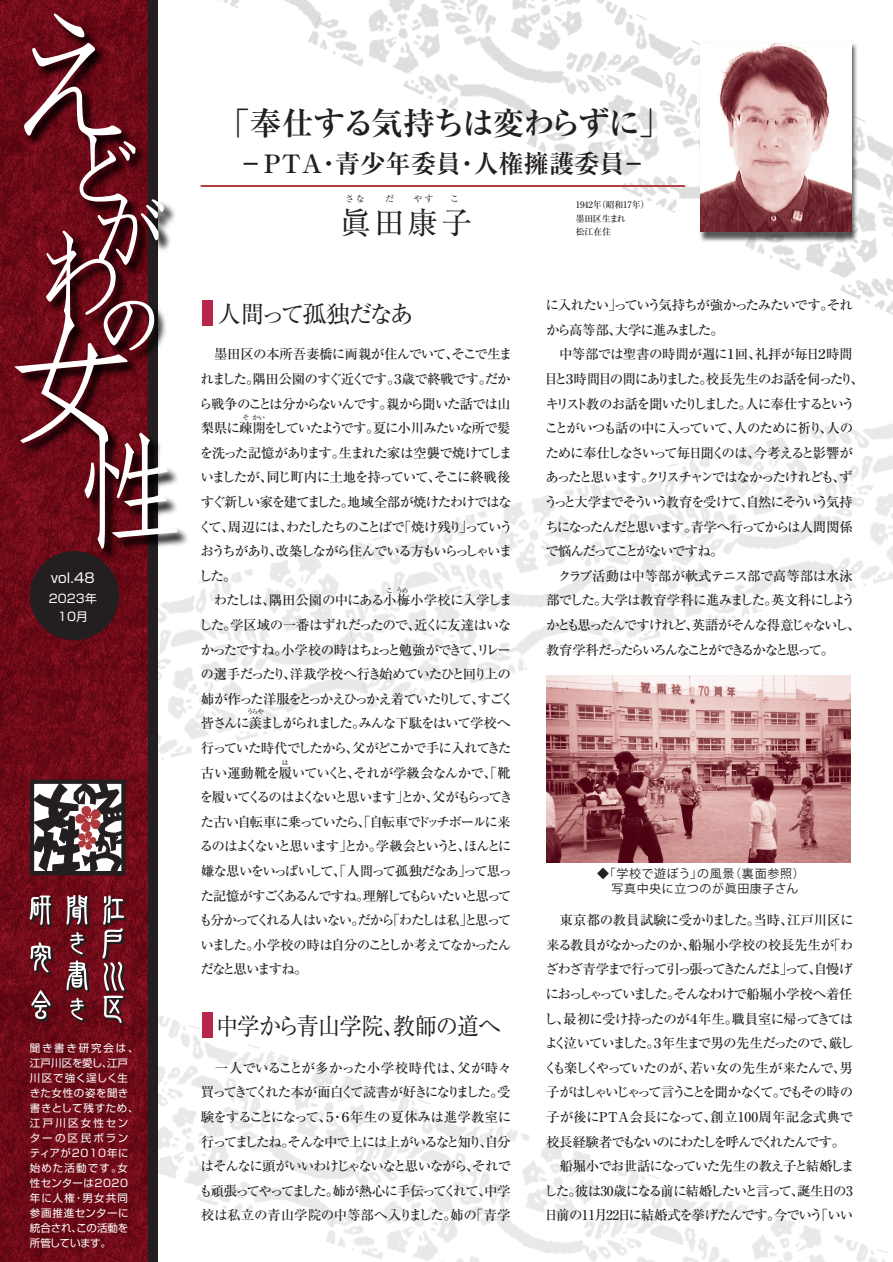
<style>
.page{position:relative;width:893px;height:1262px;background:#fff}
.page>*{position:absolute;margin:0;border:0;box-sizing:border-box;transform-origin:0 0}
.t1{font:700 31.8px "Ryumin Pr 5";letter-spacing:-.05em;color:#231f20}
.t2{font:30.45px "Ryumin Pr 5";color:#231f20}
.t3{font:700 25.2px "Ryumin Pr 5";color:#231f20}
.t4{font:24px "Ryumin Pr 5";letter-spacing:-.06em;color:#231f20;scale:.93 1}
.t5{font:24px "Ryumin Pr 5";letter-spacing:-.1em;color:#231f20}
.t6{font:500 13.5px/24.6px "Ryumin Pr 5";letter-spacing:-.1em;color:#231f20}
.t7{font:13.5px "Shin Go Pr 5";color:#fff}
.t8{font:12px/15px "Koz Go Pr 6 N";letter-spacing:.05em;color:#231f20}
.t9{font:11.85px/18.8px "Shin Go Pr 5";letter-spacing:.01em;color:#fff;text-align:center}
.t10{font:10.5px/15px "Shin Go Pr 5";letter-spacing:.055em;color:#fff}
.t11{font:500 9px/13.5px "Ryumin Pr 5";letter-spacing:-.025em;color:#231f20}
.t12{font:9px "Ryumin Pr 5";color:#231f20}
.t13{font:500 6.75px "Ryumin Pr 5";letter-spacing:-.12em;color:#231f20}
.s1{font-family:"Shin Go Pr 5"}
</style>
<div class="page">
<img style="left:220px;top:0;width:88px;height:17px">
<img style="left:308px;top:0;width:218px;height:119px">
<img style="left:746px;top:119px;width:147px;height:196px">
<img style="left:526px;top:0;width:289px;height:246px">
<img style="left:158px;top:554px;width:171px;height:206px">
<img style="left:329px;top:496px;width:275px;height:213px">
<img style="left:802px;top:420px;width:91px;height:172px">
<img style="left:564px;top:433px;width:274px;height:218px">
<img style="left:158px;top:1012px;width:204px;height:207px">
<img style="left:325px;top:1086px;width:266px;height:176px">
<img style="left:836px;top:1235px;width:53px;height:27px">
<img style="left:555px;top:1160px;width:281px;height:102px">
<img style="left:0;top:0;width:148px;height:1262px">
<div style="left:148px;top:0;width:10px;height:1262px;background:#231f20"></div>
<hr style="left:202px;top:185px;width:483px;height:2px;background:#af3a3e">
<div style="left:30px;top:551px;width:89px;height:89px;background:#231f20;border-radius:50%"></div>
<img style="left:12px;top:11px;width:181px;height:553px">
<svg style="left:12px;top:13px;width:166px;height:536px"></svg>
<svg style="left:30px;top:780px;width:96px;height:95px"></svg>
<svg style="left:32px;top:783px;width:90px;height:89px"></svg>
<svg style="left:102px;top:895px;width:26px;height:131px;background:#7f464e"></svg>
<svg style="left:66px;top:895px;width:25px;height:128px;background:#804c53"></svg>
<svg style="left:30px;top:895px;width:25px;height:81px;background:#804a51"></svg>
<svg style="left:31px;top:990px;width:23px;height:32px"></svg>
<img style="left:697px;top:41px;width:163px;height:203px">
<hr style="left:201px;top:185px;width:483px;height:2px;background:#af3a3e">
<img style="left:700px;top:44px;width:151px;height:187px">
<div style="left:202px;top:300px;width:10px;height:26px;background:#b6274b"></div>
<div style="left:202px;top:1012px;width:10px;height:26px;background:#b6274b"></div>
<img style="left:547px;top:676px;width:303px;height:186px">
<p class="t7" style="left:51px;top:567px;width:46px">vol.48</p>
<p class="t9" style="left:49px;top:588px;width:50px">2023年<br>10月</p>
<p class="t10" style="left:30px;top:1039px;width:110px">聞き書き研究会は、江戸川区を愛し、江戸川区で強く逞しく生きた女性の姿を聞き書きとして残すため、江戸川区女性センターの区民ボランティアが2010年に始めた活動です。女性センターは2020年に人権・男女共同参画推進センターに統合され、この活動を所管しています。</p>
<h1 class="t1" style="left:218px;top:98px;width:454px">「奉仕する気持ちは変わらずに」</h1>
<h3 class="t3" style="left:238px;top:144px;width:410px">－PTA・青少年委員・人権擁護委員－</h3>
<p class="t12" style="left:345px;top:192px;width:21px">さな</p>
<p class="t12" style="left:385px;top:192px;width:10px">だ</p>
<p class="t12" style="left:413px;top:192px;width:21px">やす</p>
<p class="t12" style="left:450px;top:192px;width:10px">こ</p>
<h2 class="t2" style="left:340px;top:199px;width:133px">眞田康子</h2>
<p class="t11" style="left:576px;top:198px;width:75px">1942年（昭和17年）墨田区生まれ<br>松江在住</p>
<h3 class="t5" style="left:217px;top:295px;width:198px">人間って孤独だなあ</h3>
<p class="t6" style="left:199px;top:341px;width:317px">　墨田区の本所吾妻橋に両親が住んでいて、そこで生まれました。隅田公園のすぐ近くです。３歳で終戦です。だから戦争のことは分からないんです。親から聞いた話では山梨県に疎開をしていたようです。夏に小川みたいな所で髪を洗った記憶があります。生まれた家は空襲で焼けてしまいましたが、同じ町内に土地を持っていて、そこに終戦後すぐ新しい家を建てました。地域全部が焼けたわけではなくて、周辺には、わたしたちのことばで「焼け残り」っていうおうちがあり、改築しながら住んでいる方もいらっしゃいました。<br>　わたしは、隅田公園の中にある小梅小学校に入学しました。学区域の一番はずれだったので、近くに友達はいなかったですね。小学校の時はちょっと勉強ができて、リレーの選手だったり、洋裁学校へ行き始めていたひと回り上の姉が作った洋服をとっかえひっかえ着ていたりして、すごく皆さんに羨ましがられました。みんな下駄をはいて学校へ行っていた時代でしたから、父がどこかで手に入れてきた古い運動靴を履いていくと、それが学級会なんかで、「靴を履いてくるのはよくないと思います」とか、父がもらってきた古い自転車に乗っていたら、「自転車でドッチボールに来るのはよくないと思います」とか。学級会というと、ほんとに嫌な思いをいっぱいして、「人間って孤独だなあ」って思った記憶がすごくあるんですね。理解してもらいたいと思っても分かってくれる人はいない。だから「わたしは私」と思っていました。小学校の時は自分のことしか考えてなかったんだなと思いますね。</p>
<p class="t13" style="left:242px;top:412px;width:24px">そかい</p>
<p class="t13" style="left:386px;top:585px;width:23px">こ うめ</p>
<p class="t13" style="left:247px;top:706px;width:19px">うらや</p>
<p class="t13" style="left:282px;top:757px;width:8px">は</p>
<h3 class="t4" style="left:216px;top:1007px;width:308px">中学から青山学院、教師の道へ</h3>
<p class="t6" style="left:201px;top:1005px;width:28px">　　</p>
<p class="t6" style="left:199px;top:1054px;width:314px;text-align:justify">　一人でいることが多かった小学校時代は、父が時々買ってきてくれた本が面白くて読書が好きになりました。受験をすることになって、５・６年生の夏休みは進学教室に行ってましたね。そんな中で上には上がいるなと知り、自分はそんなに頭がいいわけじゃないなと思いながら、それでも頑張ってやってました。姉が熱心に手伝ってくれて、中学校は私立の青山学院の中等部へ入りました。姉の「青学</p>
<p class="t6" style="left:544px;top:292px;width:321px">に入れたい」っていう気持ちが強かったみたいです。それから高等部、大学に進みました。<br>　中等部では聖書の時間が週に１回、礼拝が毎日２時間目と３時間目の間にありました。校長先生のお話を伺ったり、キリスト教のお話を聞いたりしました。人に奉仕するということがいつも話の中に入っていて、人のために祈り、人のために奉仕しなさいって毎日聞くのは、今考えると影響があったと思います。クリスチャンではなかったけれども、ずうっと大学までそういう教育を受けて、自然にそういう気持ちになったんだと思います。青学へ行ってからは人間関係で悩んだってことがないですね。<br>　クラブ活動は中等部が軟式テニス部で高等部は水泳部でした。大学は教育学科に進みました。英文科にしようかとも思ったんですけれど、英語がそんな得意じゃないし、教育学科だったらいろんなことができるかなと思って。</p>
<p class="t8" style="left:611px;top:866px;width:195px;text-indent:-14px"><span class="s1">◆</span>「学校で遊ぼう」の風景（裏面参照）写真中央に立つのが眞田康子さん</p>
<p class="t6" style="left:544px;top:907px;width:312px">　東京都の教員試験に受かりました。当時、江戸川区に来る教員がなかったのか、船堀小学校の校長先生が「わざわざ青学まで行って引っ張ってきたんだよ」って、自慢げにおっしゃっていました。そんなわけで船堀小学校へ着任し、最初に受け持ったのが４年生。職員室に帰ってきてはよく泣いていました。３年生まで男の先生だったので、厳しくも楽しくやっていたのが、若い女の先生が来たんで、男子がはしゃいじゃって言うことを聞かなくて。でもその時の子が後にPTA会長になって、創立100周年記念式典で校長経験者でもないのにわたしを呼んでくれたんです。　船堀小でお世話になっていた先生の教え子と結婚しました。彼は30歳になる前に結婚したいと言って、誕生日の3日前の11月22日に結婚式を挙げたんです。今でいう「いい</p>
</div>
